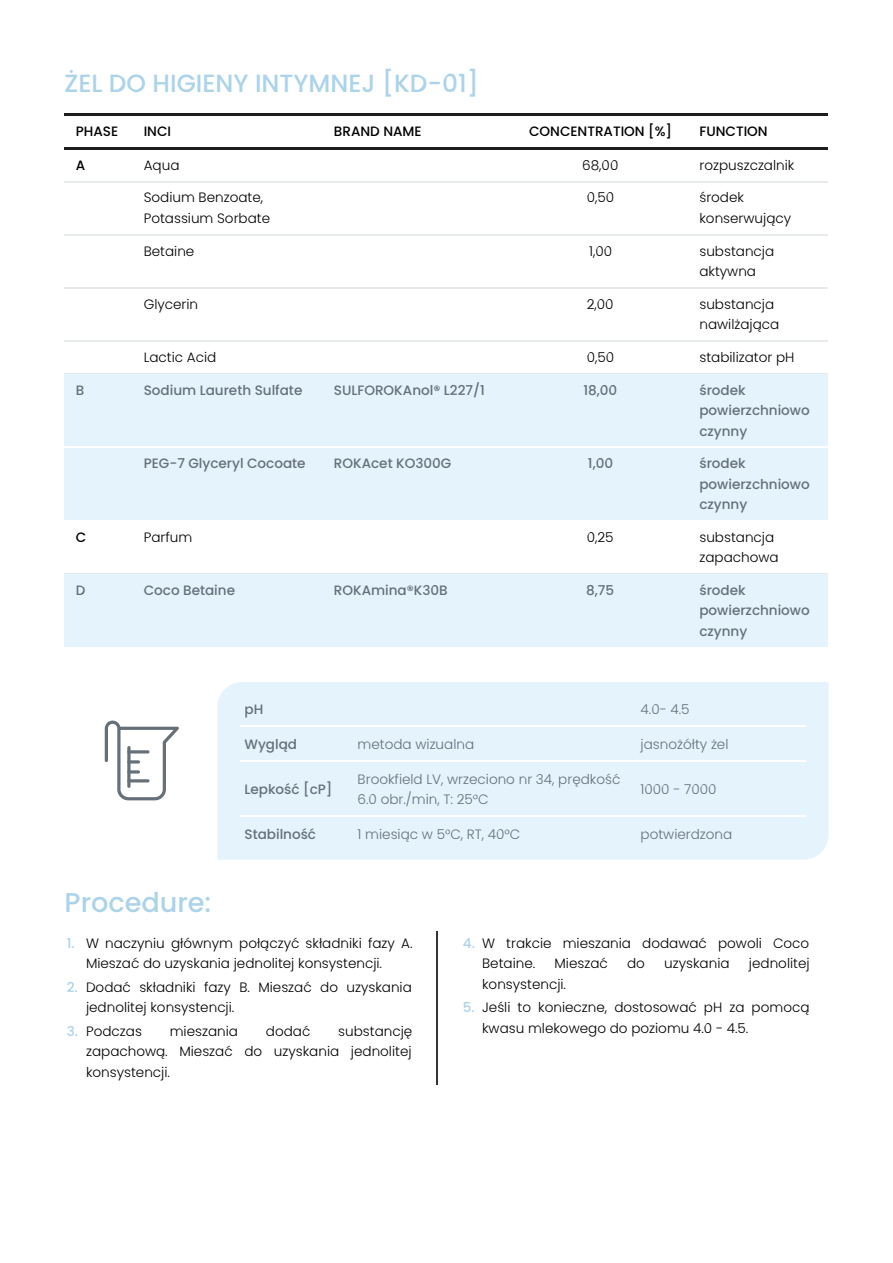
<style>
.page{position:relative;width:893px;height:1263px;background:#fff}
.page>*{position:absolute;margin:0;border:0;box-sizing:border-box;transform-origin:0 0}
.t1{font:500 27.15px "Poppins";letter-spacing:.005em;color:#abd3ea}
.t2{font:24.9px "Medium Poppins";letter-spacing:.005em;color:#abd3ea}
.t3{font:13.5px/20.4px "Light Poppins";letter-spacing:.005em;color:#000}
.t4{font:500 13.5px/20.4px "Poppins";letter-spacing:.005em;color:#657079}
.t5{font:13.5px/20.4px "Light Poppins";letter-spacing:.005em;color:#657079}
.t6{font:500 13.5px "Poppins";letter-spacing:.005em;color:#000}
.s1{font-family:"Poppins";font-weight:500;color:#abd3ea}
</style>
<div class="page">
<hr style="left:64px;top:113px;width:764px;height:2px;background:#1d1d1b">
<hr style="left:64px;top:147px;width:764px;height:2px;background:#1d1d1b">
<hr style="left:64px;top:181px;width:764px;height:1px;background:#e7ebeb">
<hr style="left:64px;top:234px;width:764px;height:1px;background:#e7ebeb">
<hr style="left:64px;top:287px;width:764px;height:1px;background:#e7ebeb">
<hr style="left:64px;top:340px;width:764px;height:2px;background:#e7ebeb">
<hr style="left:64px;top:373px;width:764px;height:1px;background:#e7ebeb">
<div style="left:64px;top:374px;width:764px;height:74px;background:#e5f3fd"></div>
<hr style="left:64px;top:447px;width:764px;height:1px;background:#fff">
<div style="left:64px;top:448px;width:764px;height:73px;background:#e5f3fd"></div>
<hr style="left:64px;top:520px;width:764px;height:1px;background:#fff">
<hr style="left:64px;top:574px;width:764px;height:1px;background:#e7ebeb">
<div style="left:64px;top:575px;width:764px;height:73px;background:#e5f3fd"></div>
<hr style="left:64px;top:647px;width:764px;height:1px;background:#fff">
<div style="left:217px;top:682px;width:611px;height:178px;background:#e5f3fd"></div>
<hr style="left:240px;top:725px;width:113px;height:1px;background:#fff">
<hr style="left:353px;top:725px;width:283px;height:1px;background:#fff">
<hr style="left:636px;top:725px;width:169px;height:1px;background:#fff">
<hr style="left:240px;top:760px;width:113px;height:1px;background:#fff">
<hr style="left:353px;top:760px;width:283px;height:1px;background:#fff">
<hr style="left:636px;top:760px;width:169px;height:1px;background:#fff">
<hr style="left:240px;top:816px;width:113px;height:1px;background:#fff">
<hr style="left:353px;top:816px;width:283px;height:1px;background:#fff">
<hr style="left:636px;top:816px;width:169px;height:1px;background:#fff">
<hr style="left:437px;top:931px;width:1px;height:154px;background:#333">
<svg style="left:105px;top:721px;width:74px;height:79px"></svg>
<hr style="left:127px;top:746px;width:3px;height:42px;background:#657079;border-radius:2px">
<svg style="left:127px;top:779px;width:22px;height:4px"></svg>
<svg style="left:127px;top:770px;width:13px;height:4px"></svg>
<svg style="left:127px;top:760px;width:13px;height:4px"></svg>
<svg style="left:127px;top:750px;width:22px;height:4px"></svg>
<h2 class="t2" style="left:64px;top:66px;width:415px">ŻEL DO HIGIENY INTYMNEJ [KD-01]</h2>
<p class="t6" style="left:76px;top:122px;width:44px">PHASE</p>
<p class="t6" style="left:144px;top:122px;width:29px">INCI</p>
<p class="t6" style="left:334px;top:122px;width:89px">BRAND NAME</p>
<p class="t6" style="left:529px;top:122px;width:144px">CONCENTRATION [%]</p>
<p class="t6" style="left:699px;top:122px;width:70px">FUNCTION</p>
<p class="t6" style="left:76px;top:156px;width:11px">A</p>
<p class="t3" style="left:144px;top:155px;width:37px">Aqua</p>
<p class="t3" style="left:582px;top:155px;width:37px">68,00</p>
<p class="t3" style="left:699px;top:155px;width:96px">rozpuszczalnik</p>
<p class="t3" style="left:144px;top:188px;width:128px">Sodium Benzoate,<br>Potassium Sorbate</p>
<p class="t3" style="left:587px;top:188px;width:29px">0,50</p>
<p class="t3" style="left:699px;top:188px;width:93px">środek konserwujący</p>
<p class="t3" style="left:144px;top:241px;width:52px">Betaine</p>
<p class="t3" style="left:589px;top:241px;width:24px">1,00</p>
<p class="t3" style="left:699px;top:241px;width:76px">substancja aktywna</p>
<p class="t3" style="left:144px;top:294px;width:56px">Glycerin</p>
<p class="t3" style="left:587px;top:294px;width:28px">2,00</p>
<p class="t3" style="left:699px;top:294px;width:81px">substancja nawilżająca</p>
<p class="t3" style="left:144px;top:347px;width:74px">Lactic Acid</p>
<p class="t3" style="left:587px;top:347px;width:29px">0,50</p>
<p class="t3" style="left:699px;top:347px;width:96px">stabilizator pH</p>
<p class="t4" style="left:76px;top:380px;width:10px">B</p>
<p class="t4" style="left:144px;top:380px;width:160px">Sodium Laureth Sulfate</p>
<p class="t4" style="left:334px;top:380px;width:152px">SULFOROKAnol® L227/1</p>
<p class="t4" style="left:583px;top:380px;width:35px">18,00</p>
<p class="t4" style="left:699px;top:380px;width:112px">środek powierzchniowo czynny</p>
<p class="t4" style="left:144px;top:453px;width:163px">PEG-7 Glyceryl Cocoate</p>
<p class="t4" style="left:334px;top:453px;width:119px">ROKAcet KO300G</p>
<p class="t4" style="left:588px;top:453px;width:27px">1,00</p>
<p class="t4" style="left:699px;top:453px;width:112px">środek powierzchniowo czynny</p>
<p class="t6" style="left:76px;top:528px;width:12px">C</p>
<p class="t3" style="left:144px;top:527px;width:50px">Parfum</p>
<p class="t3" style="left:587px;top:527px;width:28px">0,25</p>
<p class="t3" style="left:699px;top:527px;width:81px">substancja zapachowa</p>
<p class="t4" style="left:76px;top:580px;width:11px">D</p>
<p class="t4" style="left:144px;top:580px;width:93px">Coco Betaine</p>
<p class="t4" style="left:334px;top:580px;width:115px">ROKAmina®K30B</p>
<p class="t4" style="left:586px;top:580px;width:29px">8,75</p>
<p class="t4" style="left:699px;top:580px;width:112px">środek powierzchniowo czynny</p>
<p class="t4" style="left:244px;top:699px;width:20px">pH</p>
<p class="t5" style="left:640px;top:699px;width:50px">4.0- 4.5</p>
<p class="t4" style="left:244px;top:734px;width:54px">Wygląd</p>
<p class="t5" style="left:357px;top:734px;width:118px">metoda wizualna</p>
<p class="t5" style="left:640px;top:734px;width:89px">jasnożółty żel</p>
<p class="t4" style="left:244px;top:779px;width:89px">Lepkość [cP]</p>
<p class="t5" style="left:357px;top:769px;width:264px">Brookfield LV, wrzeciono nr 34, prędkość<br>6.0 obr./min, T: 25°C</p>
<p class="t5" style="left:640px;top:779px;width:77px">1000 - 7000</p>
<p class="t4" style="left:244px;top:824px;width:73px">Stabilność</p>
<p class="t5" style="left:357px;top:824px;width:164px">1 miesiąc w 5°C, RT, 40°C</p>
<p class="t5" style="left:640px;top:824px;width:93px">potwierdzona</p>
<h1 class="t1" style="left:64px;top:883px;width:148px">Procedure:</h1>
<p class="t3" style="left:86px;top:933px;width:328px;text-indent:-19px"><span class="s1">1.</span> W naczyniu głównym połączyć składniki fazy A.<br>Mieszać do uzyskania jednolitej konsystencji.</p>
<p class="t3" style="left:86px;top:977px;width:327px;text-indent:-19px"><span class="s1">2.</span> Dodać składniki fazy B. Mieszać do uzyskania jednolitej konsystencji.</p>
<p class="t3" style="left:67px;top:1021px;width:77px"><span class="s1">3.</span> Podczas</p>
<p class="t3" style="left:170px;top:1021px;width:70px">mieszania</p>
<p class="t3" style="left:266px;top:1021px;width:46px">dodać</p>
<p class="t3" style="left:86px;top:1021px;width:328px;text-align:justify;text-indent:252px">substancję zapachową. Mieszać do uzyskania jednolitej konsystencji.</p>
<p class="t3" style="left:482px;top:933px;width:328px;text-indent:-19px"><span class="s1">4.</span> W trakcie mieszania dodawać powoli Coco<br>Betaine.</p>
<p class="t3" style="left:554px;top:953px;width:55px">Mieszać</p>
<p class="t3" style="left:627px;top:953px;width:19px">do</p>
<p class="t3" style="left:664px;top:953px;width:67px">uzyskania</p>
<p class="t3" style="left:749px;top:953px;width:62px">jednolitej</p>
<p class="t3" style="left:482px;top:974px;width:85px">konsystencji.</p>
<p class="t3" style="left:482px;top:997px;width:329px;text-indent:-19px"><span class="s1">5.</span> Jeśli to konieczne, dostosować pH za pomocą kwasu mlekowego do poziomu 4.0 - 4.5.</p>
</div>
